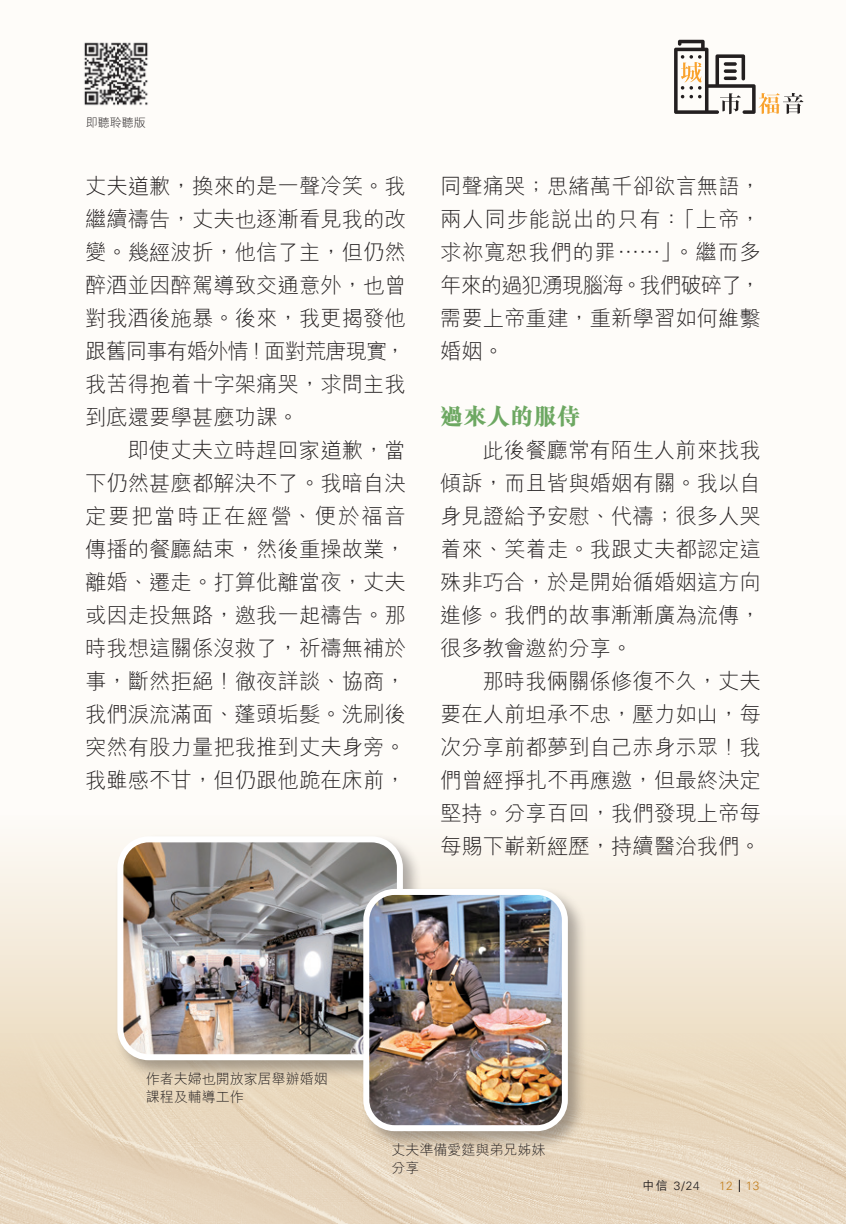
<style>
.page{position:relative;width:846px;height:1224px;background:#fefcf9}
.page>*{position:absolute;margin:0;border:0;box-sizing:border-box;transform-origin:0 0}
.t1{font:800 23.4px "M Sung HK";color:#6da862}
.t2{font:300 21.4px/33px "M Hei HK";color:#231f20;text-align:justify}
.t3{font:300 14px/18px "M Hei HK";color:#231f20}
.t4{font:300 12px "Univers LT Std";color:#231f20}
.t5{font:300 12px "M Hei HK";color:#231f20}
.t6{font:300 12px "Univers LT Std";color:#c38020}
.s1{font-family:"M Hei HK";font-weight:500}
</style>
<div class="page">
<svg style="left:0;top:856px;width:846px;height:177px"></svg>
<img style="left:0;top:1033px;width:846px;height:191px">
<div style="left:114px;top:833px;width:308px;height:246px;background:#231f20;opacity:.35"></div>
<img style="left:120px;top:839px;width:280px;height:218px">
<div style="left:117px;top:836px;width:286px;height:224px;border:6px solid #fff;border-radius:28px"></div>
<div style="left:360px;top:886px;width:227px;height:264px;background:#231f20;opacity:.35"></div>
<img style="left:366px;top:892px;width:199px;height:236px">
<div style="left:363px;top:889px;width:205px;height:242px;border:6px solid #fff;border-radius:28px"></div>
<svg style="left:739px;top:1180px;width:1px;height:12px"></svg>
<svg style="left:674px;top:40px;width:129px;height:74px"></svg>
<img style="left:84px;top:42px;width:64px;height:64px">
<p class="t5" style="left:86px;top:117px;width:62px">即聽聆聽版</p>
<p class="t2" style="left:85px;top:169px;width:322px">丈夫道歉，換來的是一聲冷笑。我繼續禱告，丈夫也逐漸看見我的改變。幾經波折，他信了主，但仍然醉酒並因醉駕導致交通意外，也曾對我酒後施暴。後來，我更揭發他跟舊同事有婚外情！面對荒唐現實，我苦得抱着十字架痛哭，求問主我到底還要學甚麼功課。</p>
<p class="t2" style="left:85px;top:433px;width:322px;text-indent:43px">即使丈夫立時趕回家道歉，當下仍然甚麼都解決不了。我暗自決定要把當時正在經營、便於福音傳播的餐廳結束，然後重操故業，離婚、遷走。打算仳離當夜，丈夫或因走投無路，邀我一起禱告。那時我想這關係沒救了，祈禱無補於事，斷然拒絕！徹夜詳談、協商，我們淚流滿面、蓬頭垢髮。洗刷後突然有股力量把我推到丈夫身旁。我雖感不甘，但仍跟他跪在床前，</p>
<p class="t2" style="left:440px;top:169px;width:323px">同聲痛哭；思緒萬千卻欲言無語，兩人同步能說出的只有：「上帝，求祢寬恕我們的罪⋯⋯」。繼而多年來的過犯湧現腦海。我們破碎了，需要上帝重建，重新學習如何維繫婚姻。</p>
<p class="t1" style="left:440px;top:404px;width:142px">過來人的服侍</p>
<p class="t2" style="left:440px;top:433px;width:323px;text-indent:43px">此後餐廳常有陌生人前來找我傾訴，而且皆與婚姻有關。我以自身見證給予安慰、代禱；很多人哭着來、笑着走。我跟丈夫都認定這殊非巧合，於是開始循婚姻這方向進修。我們的故事漸漸廣為流傳，很多教會邀約分享。</p>
<p class="t2" style="left:440px;top:664px;width:323px;text-indent:43px">那時我倆關係修復不久，丈夫要在人前坦承不忠，壓力如山，每次分享前都夢到自己赤身示眾！我們曾經掙扎不再應邀，但最終決定堅持。分享百回，我們發現上帝每每賜下嶄新經歷，持續醫治我們。</p>
<p class="t3" style="left:146px;top:1070px;width:183px">作者夫婦也開放家居舉辦婚姻課程及輔導工作</p>
<p class="t3" style="left:392px;top:1141px;width:155px">丈夫準備愛筵與弟兄姊妹分享</p>
<p class="t4" style="left:642px;top:1179px;width:59px"><span class="s1">中信</span> 3/24</p>
<p class="t6" style="left:719px;top:1179px;width:42px">12 13</p>
</div>
